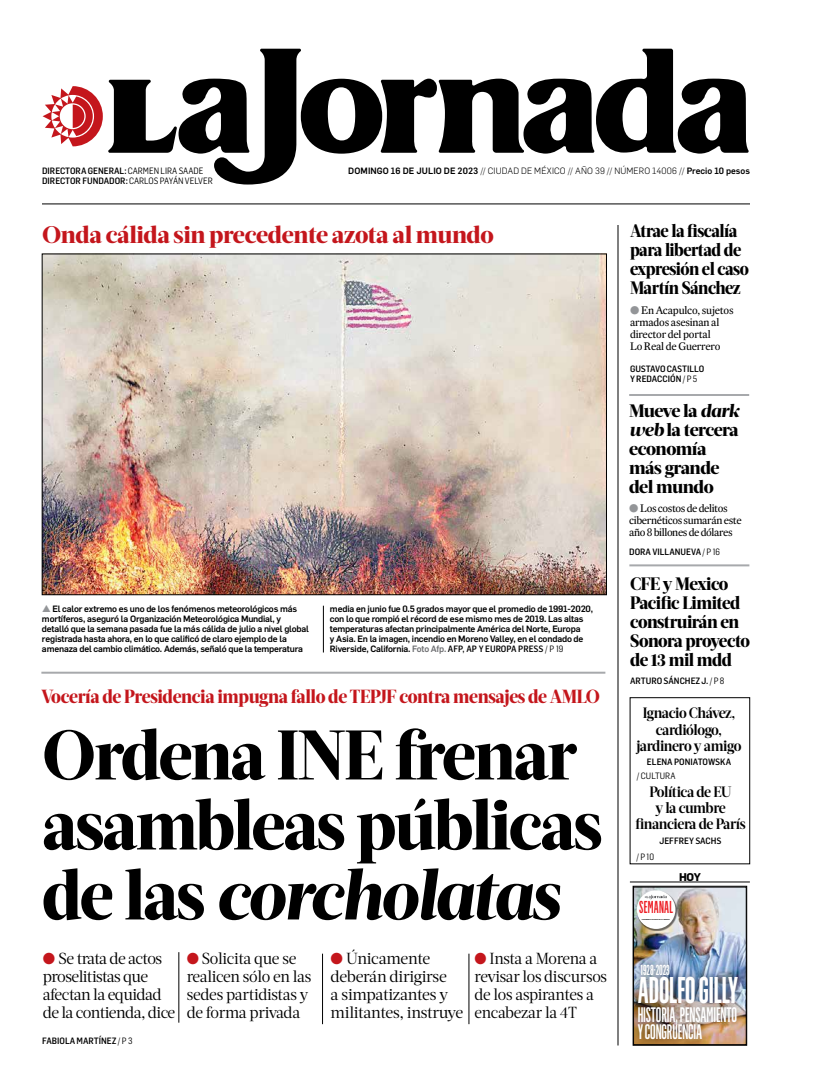
<style>
.page{position:relative;width:822px;height:1089px;background:#fff}
.page>*{position:absolute;margin:0;border:0;box-sizing:border-box;transform-origin:0 0}
.t1{font:800 70px/70px "Acta Headline";letter-spacing:-.03em;color:#000;scale:.96 1}
.t2{font:600 36.5px "Flama Ultracond";letter-spacing:-.005em;color:#fff;scale:.9 1}
.t3{font:800 24px "Acta Headline";letter-spacing:-.015em;color:#c4161c}
.t4{font:500 20.6px/17.8px "Flama Ultracond";letter-spacing:-.005em;color:#fff;scale:.9 1}
.t5{font:800 19px "Acta Headline";letter-spacing:-.02em;color:#c4161c;scale:.93 1}
.t6{font:800 18px/19px "Acta Headline";letter-spacing:-.03em;color:#000;scale:.95 1}
.t7{font:800 18px/19px "Acta Headline";letter-spacing:-.03em;color:#000;scale:.91 1}
.t8{font:800 18px/19px "Acta Headline";letter-spacing:-.03em;color:#000}
.t9{font:500 16.9px "Flama Ultracond";letter-spacing:.015em;color:#ed1d24;scale:.9 1}
.t10{font:16px/18px "Acta Deck";letter-spacing:-.025em;color:#000}
.t11{font:16px/18px "Acta Deck";letter-spacing:-.025em;color:#000;scale:.96 1}
.t12{font:700 15px/16px "Acta Headline";letter-spacing:-.035em;color:#000;text-align:center;scale:.93 1}
.t13{font:600 14.3px "Flama Ultracond";letter-spacing:-.005em;color:#fff;scale:.9 1}
.t14{font:11px/12px "Expresso Tx";letter-spacing:-.035em;color:#000}
.t15{font:700 11px "Flama";color:#000}
.t16{font:500 9px/10px "Flama";letter-spacing:-.02em;color:#000}
.t17{font:500 9px/10px "Flama Semicond";color:#000}
.t18{font:300 9px "Flama";letter-spacing:.015em;color:#000}
.t19{font:9px "Flama Semicond";color:#000}
.t20{font:700 1.4px "Flama";color:#000}
.s1{font-weight:400}
.s2{font-weight:500}
.s3{color:#939598}
.s4{color:#6d6e71}
.s5{font-family:"Flama Semicond"}
.s6{font-family:"Flama Semicond";font-weight:400}
.s7{font-style:italic}
.s8{color:#c4161c}
</style>
<div class="page">
<svg style="left:43px;top:49px;width:706px;height:136px"></svg>
<hr style="left:618px;top:225px;width:1px;height:821px;background:#000">
<img style="left:44px;top:256px;width:561px;height:337px">
<hr style="left:42px;top:204px;width:708px;height:1px;background:#000">
<hr style="left:629px;top:564px;width:120px;height:2px;background:#a7a9ac">
<hr style="left:41px;top:672px;width:564px;height:2px;background:#a7a9ac">
<hr style="left:629px;top:394px;width:120px;height:2px;background:#a7a9ac">
<hr style="left:323px;top:606px;width:1px;height:47px;background:#000">
<hr style="left:179px;top:952px;width:1px;height:71px;background:#000">
<hr style="left:322px;top:954px;width:1px;height:70px;background:#000">
<hr style="left:469px;top:954px;width:1px;height:70px;background:#000">
<img style="left:635px;top:889px;width:110px;height:67px">
<div style="left:637px;top:891px;width:40px;height:40px;background:#000;opacity:.55"></div>
<div style="left:637px;top:890px;width:38px;height:39px;background:#fff;border-radius:50%"></div>
<img style="left:650px;top:895px;width:17px;height:4px">
<div style="left:633px;top:956px;width:113px;height:89px;background:#000;opacity:.5"></div>
<div style="left:633px;top:886px;width:114px;height:159px;border:1px solid #000"></div>
<hr style="left:630px;top:882px;width:120px;height:1px;background:#000">
<p class="t17" style="left:42px;top:166px;width:163px">DIRECTORA GENERAL: <span class="s1">CARMEN LIRA SAADE</span></p>
<p class="t18" style="left:348px;top:164px;width:403px"><span class="s2">Domingo 16 de julio de 2023</span> // CIUDAD DE MÉXICO // AÑO 39 // NÚM ERO 14006 // <span class="s2">Precio 10 pesos</span></p>
<p class="t17" style="left:42px;top:176px;width:172px">DIRECTOR FUNDADOR: <span class="s1">CARLOS PAYÁN VELVER</span></p>
<h3 class="t3" style="left:42px;top:220px;width:453px">Onda cálida sin precedente azota al mundo</h3>
<p class="t16" style="left:42px;top:603px;width:269px"><span class="s3">▲</span> El calor extremo es uno de los fenómenos meteorológicos más mortíferos, aseguró la Organización Meteorológica Mundial, y detalló que la semana pasada fue la más cálida de julio a nivel global registrada hasta ahora, en lo que calificó de claro ejemplo de la amenaza del cambio climático. Además, señaló que la temperatura</p>
<p class="t16" style="left:330px;top:603px;width:265px">media en junio fue 0.5 grados mayor que el promedio de 1991-2020, con lo que rompió el récord de ese mismo mes de 2019. Las altas temperaturas afectan principalmente América del Norte, Europa<br>y Asia. En la imagen, incendio en Moreno Valley, en el condado de Riverside, California. <span class="s4">Foto Afp.</span> <span class="s5">AFP, AP Y EUROPA PRESS</span> <span class="s6">/ P 19</span></p>
<h3 class="t5" style="left:41px;top:685px;width:602px">Vocería de Presidencia impugna fallo de TEPJF contra mensajes de AMLO</h3>
<h1 class="t1" style="left:42px;top:721px;width:585px">Ordena INE frenar asambleas públicas de las <span class="s7">corcholatas</span></h1>
<h3 class="t10" style="left:43px;top:950px;width:134px"><span class="s8">●</span> Se trata de actos proselitistas que afectan la equidad de la contienda, dice</h3>
<h3 class="t10" style="left:187px;top:950px;width:126px"><span class="s8">●</span> Solicita que se realicen sólo en las sedes partidistas y de forma privada</h3>
<h3 class="t10" style="left:331px;top:950px;width:134px"><span class="s8">●</span> Únicamente deberán dirigirse<br>a simpatizantes y militantes, instruye</h3>
<h3 class="t11" style="left:475px;top:950px;width:140px"><span class="s8">●</span> Insta a Morena a revisar los discursos de los aspirantes a encabezar la 4T</h3>
<p class="t17" style="left:42px;top:1036px;width:92px">FABIOLA MARTÍNEZ <span class="s1">/ P 3</span></p>
<h3 class="t7" style="left:630px;top:222px;width:132px">Atrae la fiscalía para libertad de expresión el caso<br>Martín Sánchez</h3>
<p class="t14" style="left:630px;top:304px;width:105px"><span class="s3">●</span> En Acapulco, sujetos armados asesinan al director del portal<br>Lo Real de Guerrero</p>
<p class="t17" style="left:630px;top:364px;width:76px">GUSTAVO CASTILLO<br>Y REDACCIÓN <span class="s1">/ P 5</span></p>
<h3 class="t8" style="left:629px;top:402px;width:111px">Mueve la <span class="s7">dark web</span> la tercera economía más grande del mundo</h3>
<p class="t14" style="left:629px;top:502px;width:114px"><span class="s3">●</span> Los costos de delitos cibernéticos sumarán este año 8 billones de dólares</p>
<p class="t17" style="left:629px;top:547px;width:92px">DORA VILLANUEVA <span class="s1">/ P 16</span></p>
<h3 class="t6" style="left:630px;top:574px;width:128px">CFE y Mexico<br>Pacific Limited construirán en<br>Sonora proyecto de 13 mil mdd</h3>
<p class="t17" style="left:630px;top:675px;width:96px">ARTURO SÁNCHEZ J. <span class="s1">/ P 8</span></p>
<h3 class="t12" style="left:637px;top:705px;width:114px">Ignacio Chávez, cardiólogo, jardinero y amigo</h3>
<p class="t17" style="left:647px;top:757px;width:86px">ELENA PONIATOWSKA</p>
<h3 class="t12" style="left:635px;top:784px;width:120px">Política de EU<br>y la cumbre financiera de París</h3>
<p class="t17" style="left:659px;top:836px;width:64px">JEFFREY SACHS</p>
<p class="t19" style="left:636px;top:851px;width:19px">/ P 10</p>
<h3 class="t9" style="left:639px;top:896px;width:39px">SEMANAL</h3>
<p class="t20" style="left:642px;top:918px;width:29px">SUPLEMENTO CULTURAL DE LA JORNADA</p>
<p class="t19" style="left:637px;top:770px;width:40px">/ CULTURA</p>
<p class="t15" style="left:679px;top:868px;width:23px">hoy</p>
<h3 class="t13" style="left:641px;top:961px;width:34px">1928-2023</h3>
<h2 class="t2" style="left:638px;top:967px;width:113px">ADOLFO GILLY</h2>
<h3 class="t4" style="left:638px;top:1005px;width:112px">HISTORIA, PENSAMIENTO<br>Y CONGRUENCIA</h3>
</div>
